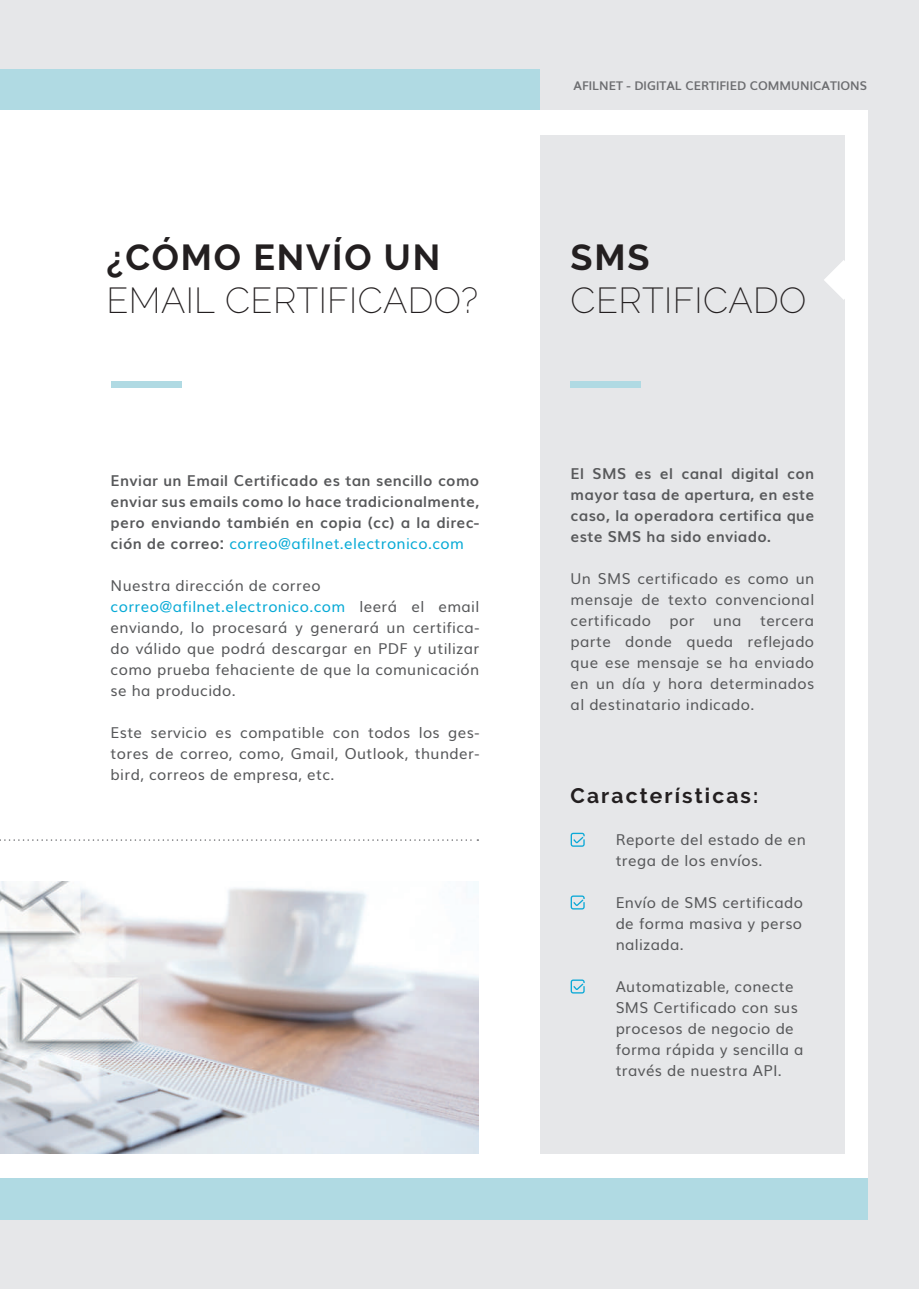
<style>
.page{position:relative;width:919px;height:1289px;background:#fff}
.page>*{position:absolute;margin:0;border:0;box-sizing:border-box;transform-origin:0 0}
.t1{font:200 36px "Raleway";letter-spacing:.01em;color:#231f20}
.t2{font:700 36px "Raleway";letter-spacing:.05em;color:#231f20}
.t3{font:700 21px "Raleway";letter-spacing:.1em;color:#231f20}
.t4{font:15px/21px "Muli";letter-spacing:.025em;color:#57585a;text-align:justify}
.t5{font:700 15px/21px "Muli";letter-spacing:.025em;color:#57585a;text-align:justify}
.t6{font:700 12px "Muli";color:#6c6d70}
.s1{font-weight:400;color:#08aad6}
.s2{color:#08aad6}
</style>
<div class="page">
<div style="left:0;top:0;width:918px;height:1288px;background:#e6e7e9"></div>
<div style="left:0;top:69px;width:867px;height:1150px;background:#b0dae3"></div>
<div style="left:540px;top:47px;width:350px;height:86px;background:#e6e7e9"></div>
<div style="left:0;top:111px;width:867px;height:1067px;background:#fff"></div>
<div style="left:112px;top:382px;width:70px;height:6px;background:#b0dae3"></div>
<svg style="left:0;top:839px;width:478px;height:1px"></svg>
<img style="left:0;top:881px;width:478px;height:272px">
<div style="left:540px;top:135px;width:304px;height:1018px;background:#e6e7e9"></div>
<div style="left:570px;top:382px;width:70px;height:6px;background:#b0dae3"></div>
<svg style="left:570px;top:832px;width:14px;height:14px"></svg>
<svg style="left:570px;top:979px;width:14px;height:14px"></svg>
<svg style="left:570px;top:895px;width:14px;height:14px"></svg>
<svg style="left:824px;top:260px;width:21px;height:40px"></svg>
<h1 class="t2" style="left:106px;top:237px;width:335px">¿CÓMO ENVÍO UN</h1>
<h1 class="t1" style="left:106px;top:279px;width:373px">EMAIL CERTIFICADO?</h1>
<p class="t5" style="left:111px;top:469px;width:370px">Enviar un Email Certificado es tan sencillo como enviar sus emails como lo hace tradicionalmente, pero enviando también en copia (cc) a la direc&shy;ción de correo: <span class="s1">correo@afilnet.electronico.com</span></p>
<p class="t4" style="left:111px;top:573px;width:370px;text-align:left">Nuestra dirección de correo <span class="s2">correo@afilnet.electronico.com</span> leerá el email enviando, lo procesará y generará un certifica&shy;do válido que podrá descargar en PDF y utilizar como prueba fehaciente de que la comunicación se ha producido.</p>
<p class="t4" style="left:111px;top:720px;width:370px">Este servicio es compatible con todos los ges&shy;tores de correo, como, Gmail, Outlook, thunder&shy;bird, correos de empresa, etc.</p>
<p class="t6" style="left:573px;top:76px;width:295px">AFILNET - DIGITAL CERTIFIED COMMUNICATIONS</p>
<h1 class="t2" style="left:570px;top:237px;width:80px">SMS</h1>
<h1 class="t1" style="left:570px;top:279px;width:237px">CERTIFICADO</h1>
<p class="t5" style="left:570px;top:462px;width:245px">El SMS es el canal digital con mayor tasa de apertura, en este caso, la operadora certifica que este SMS ha sido enviado.</p>
<p class="t4" style="left:570px;top:567px;width:245px">Un SMS certificado es como un mensaje de texto convencional certificado por una tercera parte donde queda reflejado que ese mensaje se ha enviado en un día y hora determinados al destinatario indicado.</p>
<h2 class="t3" style="left:570px;top:783px;width:189px">Características:</h2>
<p class="t4" style="left:615px;top:827px;width:192px">Reporte del estado de en trega de los envíos.</p>
<p class="t4" style="left:615px;top:890px;width:189px">Envío de SMS certificado de forma masiva y perso nalizada.</p>
<p class="t4" style="left:615px;top:974px;width:189px;text-align:left">Automatizable, conecte<br>SMS Certificado con sus procesos de negocio de forma rápida y sencilla a través de nuestra API.</p>
</div>
